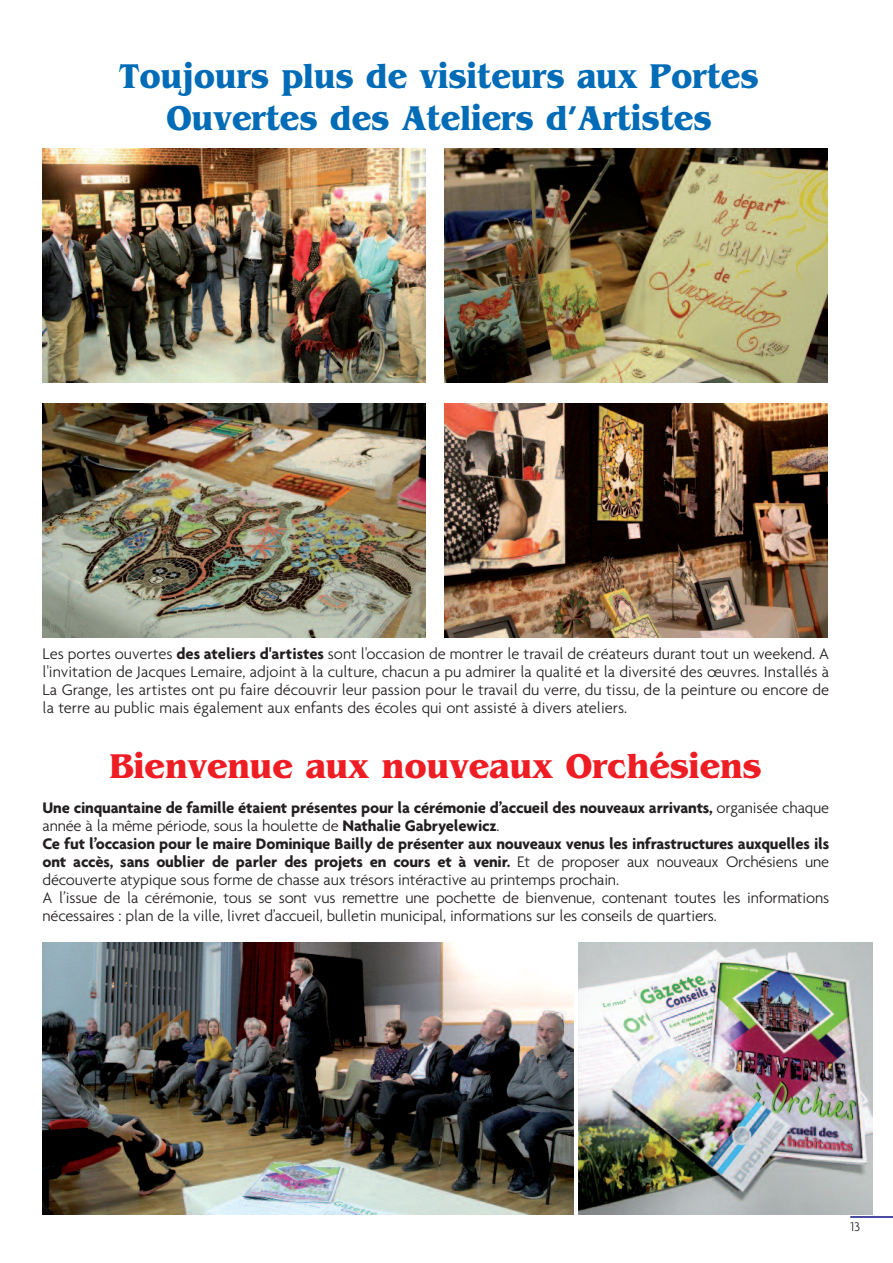
<style>
.page{position:relative;width:893px;height:1263px;background:#fff}
.page>*{position:absolute;margin:0;border:0;box-sizing:border-box;transform-origin:0 0}
.t1{font:700 36px/42px "Benguiat";color:#006bb6;text-align:center;scale:.9 1}
.t2{font:700 36px "Benguiat";color:#ee1d23;scale:.94 1}
.t3{font:300 16.5px/18px "Agenda";letter-spacing:-.01em;color:#231f20}
.t4{font:300 13.5px "Agenda";color:#231f20}
.s1{font-weight:700}
</style>
<div class="page">
<hr style="left:850px;top:1216px;width:43px;height:2px;background:#3e419a">
<img style="left:43px;top:942px;width:530px;height:272px">
<img style="left:578px;top:942px;width:294px;height:272px">
<img style="left:43px;top:149px;width:382px;height:234px">
<img style="left:444px;top:149px;width:383px;height:234px">
<img style="left:43px;top:404px;width:382px;height:234px">
<img style="left:444px;top:404px;width:383px;height:234px">
<h1 class="t1" style="left:120px;top:55px;width:711px">Toujours plus de visiteurs aux Portes<br>Ouvertes des Ateliers d’Artistes</h1>
<p class="t3" style="left:43px;top:644px;width:788px;text-align:justify">Les portes ouvertes <span class="s1">des ateliers d'artistes</span> sont l'occasion de montrer le travail de créateurs durant tout un weekend. A l'invitation de Jacques Lemaire, adjoint à la culture, chacun a pu admirer la qualité et la diversité des œuvres. Installés à La Grange, les artistes ont pu faire découvrir leur passion pour le travail du verre, du tissu, de la peinture ou encore de la terre au public mais également aux enfants des écoles qui ont assisté à divers ateliers.</p>
<h1 class="t2" style="left:110px;top:745px;width:695px">Bienvenue aux nouveaux Orchésiens</h1>
<p class="t3" style="left:43px;top:798px;width:788px"><span class="s1">Une cinquantaine de famille étaient présentes pour la cérémonie d’accueil des nouveaux arrivants,</span> organisée chaque année à la même période, sous la houlette de <span class="s1">Nathalie Gabryelewicz</span>.<br><span class="s1">Ce fut l’occasion pour le maire Dominique Bailly de présenter aux nouveaux venus les infrastructures auxquelles ils ont accès, sans oublier de parler des projets en cours et à venir.</span> Et de proposer aux nouveaux Orchésiens une découverte atypique sous forme de chasse aux trésors intéractive au printemps prochain.<br>A l’issue de la cérémonie, tous se sont vus remettre une pochette de bienvenue, contenant toutes les informations nécessaires : plan de la ville, livret d’accueil, bulletin municipal, informations sur les conseils de quartiers.</p>
<p class="t4" style="left:850px;top:1218px;width:11px">13</p>
</div>
